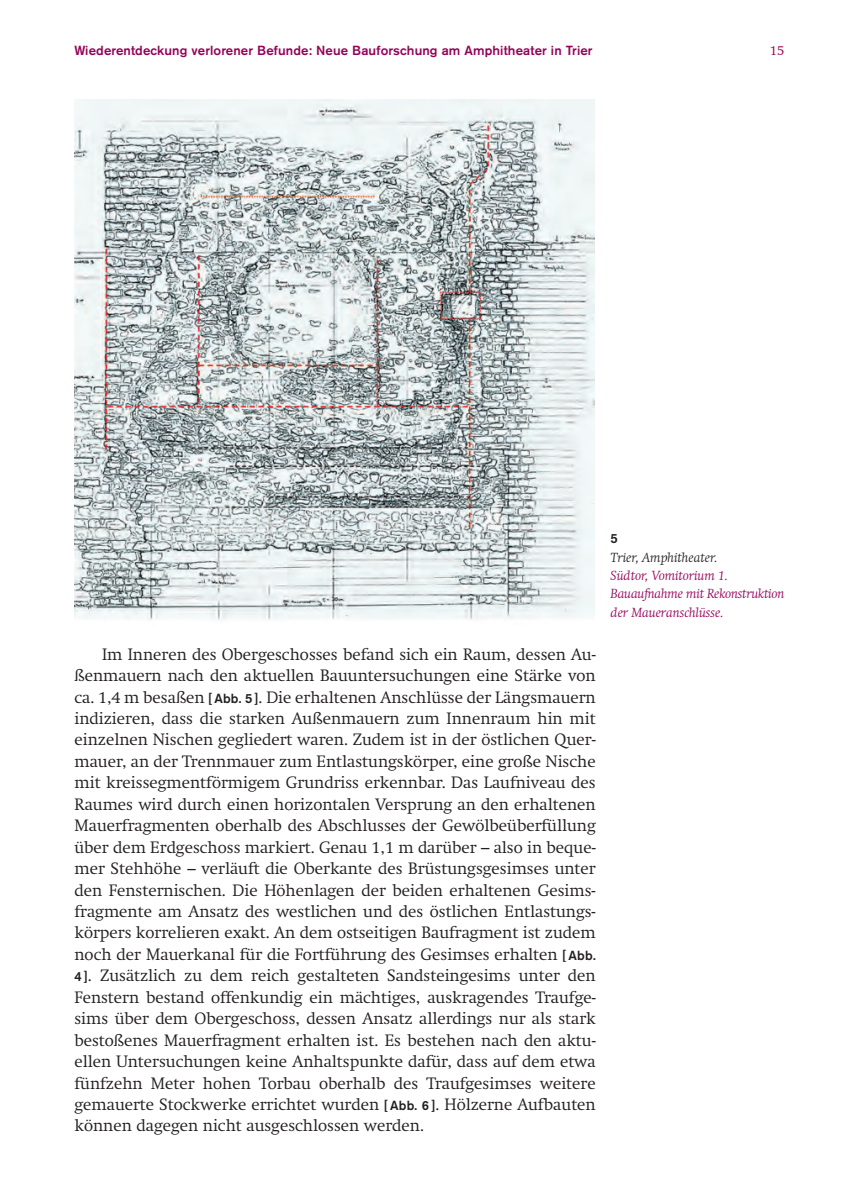
<style>
.page{position:relative;width:844px;height:1191px;background:#fff}
.page>*{position:absolute;margin:0;border:0;box-sizing:border-box;transform-origin:0 0}
.t1{font:300 16.28px/21.3px "Swift";color:#231f20;text-align:justify}
.t2{font:500 13.12px "Akzidenz Grotesk Std";letter-spacing:.01em;color:#950058}
.t3{font:italic 300 13.12px/18.4px "Swift";color:#950058}
.t4{font:italic 300 13.12px "Swift";color:#231f20}
.t5{font:300 13.12px "Swift";color:#950058}
.t6{font:500 13.12px "Akzidenz Grotesk Std";color:#231f20}
.s1{font-family:"Akzidenz Grotesk Std";font-weight:500;font-size:13.12px}
</style>
<div class="page">
<img style="left:74px;top:99px;width:520px;height:521px">
<p class="t2" style="left:74px;top:42px;width:519px">Wiederentdeckung verlorener Befunde: Neue Bauforschung am Amphitheater in Trier</p>
<p class="t5" style="left:769px;top:42px;width:16px">15</p>
<p class="t1" style="left:74px;top:643px;width:522px;text-indent:28px">Im Inneren des Obergeschosses befand sich ein Raum, dessen Au&shy;ßenmauern nach den aktuellen Bauuntersuchungen eine Stärke von ca. 1,4 m besaßen <span class="s1">[ Abb. 5 ]</span>. Die erhaltenen Anschlüsse der Längsmauern indizieren, dass die starken Außenmauern zum Innenraum hin mit einzelnen Nischen gegliedert waren. Zudem ist in der östlichen Quer&shy;mauer, an der Trennmauer zum Entlastungskörper, eine große Nische mit kreissegmentförmigem Grundriss erkennbar. Das Laufniveau des Raumes wird durch einen horizontalen Versprung an den erhaltenen Mauerfragmenten oberhalb des Abschlusses der Gewölbeüberfüllung über dem Erdgeschoss markiert. Genau 1,1 m darüber – also in beque&shy;mer Stehhöhe – verläuft die Oberkante des Brüstungsgesimses unter den Fensternischen. Die Höhenlagen der beiden erhaltenen Gesims&shy;fragmente am Ansatz des westlichen und des östlichen Entlastungs&shy;körpers korrelieren exakt. An dem ostseitigen Baufragment ist zudem noch der Mauerkanal für die Fortführung des Gesimses erhalten <span class="s1">[ Abb.<br>4 ]</span>. Zusätzlich zu dem reich gestalteten Sandsteingesims unter den Fenstern bestand offenkundig ein mächtiges, auskragendes Traufge&shy;sims über dem Obergeschoss, dessen Ansatz allerdings nur als stark bestoßenes Mauerfragment erhalten ist. Es bestehen nach den aktu&shy;ellen Untersuchungen keine Anhaltspunkte dafür, dass auf dem etwa fünfzehn Meter hohen Torbau oberhalb des Traufgesimses weitere gemauerte Stockwerke errichtet wurden <span class="s1">[ Abb. 6 ]</span>. Hölzerne Aufbauten können dagegen nicht ausgeschlossen werden.</p>
<p class="t6" style="left:610px;top:530px;width:9px">5</p>
<p class="t4" style="left:610px;top:549px;width:108px">Trier, Amphitheater.</p>
<p class="t3" style="left:610px;top:566px;width:175px">Südtor, Vomitorium 1.<br>Bauaufnahme mit Rekonstruktion der Maueranschlüsse.</p>
</div>
